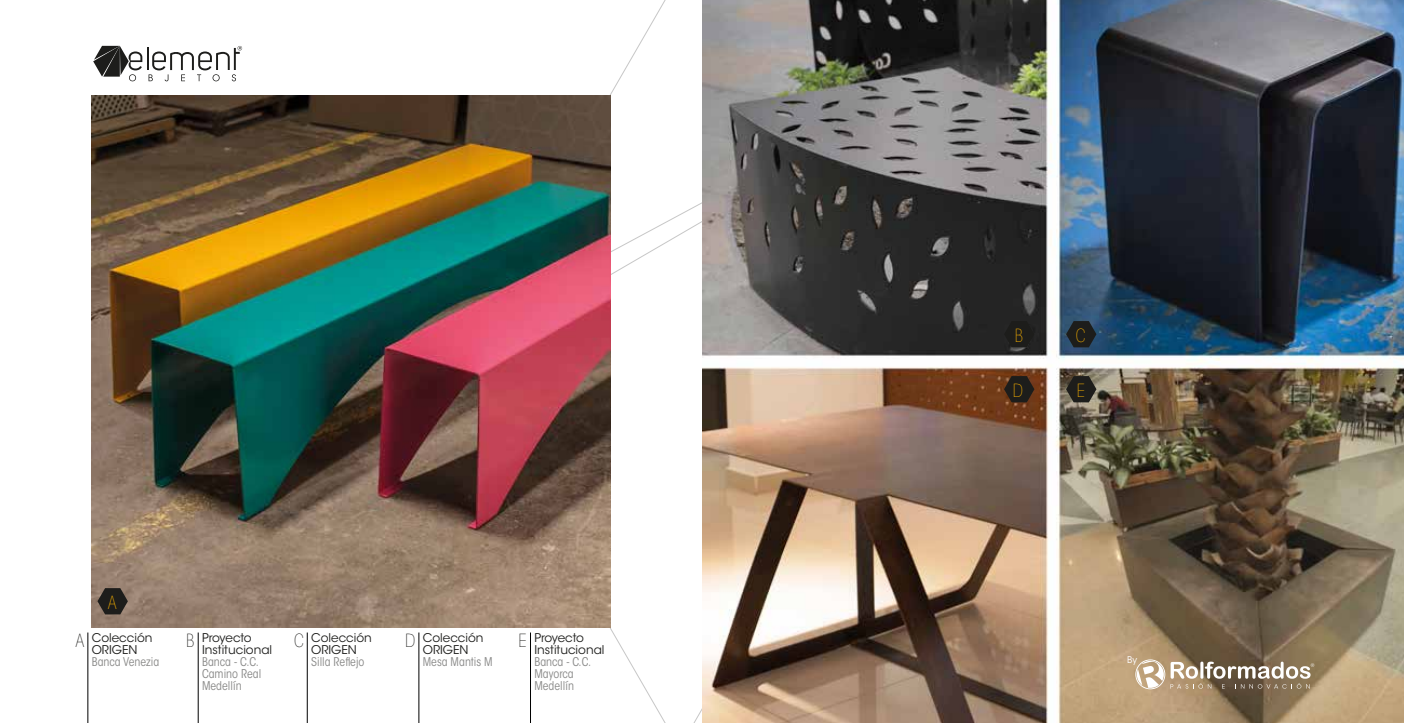
<style>
.page{position:relative;width:1404px;height:723px;background:#fff}
.page>*{position:absolute;margin:0;border:0;box-sizing:border-box;transform-origin:0 0}
.t1{font:200 condensed 18px "ITC Avant Garde Std";color:#f9b100}
.t2{font:12px/12px "ITC Avant Garde Std";color:#1d1d1b;text-align:center}
.t3{font:condensed 12px/12px "ITC Avant Garde Std";color:#888887}
.t4{font:9.3px "ITC Avant Garde Std";color:#fff}
.s1{font-weight:200;font-stretch:condensed;font-size:18px}
</style>
<div class="page">
<svg style="left:477px;top:0;width:225px;height:324px"></svg>
<img style="left:702px;top:0;width:701px;height:723px">
<svg style="left:1135px;top:659px;width:178px;height:30px"></svg>
<img style="left:92px;top:96px;width:518px;height:531px">
<hr style="left:88px;top:632px;width:1px;height:91px;background:#000">
<hr style="left:198px;top:632px;width:1px;height:91px;background:#000">
<hr style="left:307px;top:632px;width:1px;height:91px;background:#000">
<hr style="left:418px;top:632px;width:1px;height:91px;background:#000">
<hr style="left:530px;top:632px;width:1px;height:91px;background:#000">
<svg style="left:97px;top:588px;width:31px;height:26px"></svg>
<svg style="left:1003px;top:321px;width:31px;height:26px"></svg>
<svg style="left:1065px;top:321px;width:31px;height:26px"></svg>
<svg style="left:1003px;top:376px;width:31px;height:26px"></svg>
<svg style="left:1065px;top:376px;width:31px;height:26px"></svg>
<hr style="left:146px;top:48px;width:2px;height:22px;background:#1d1d1b">
<svg style="left:148px;top:46px;width:94px;height:35px"></svg>
<svg style="left:93px;top:46px;width:49px;height:35px"></svg>
<h1 class="t1" style="left:108px;top:592px;width:10px">A</h1>
<p class="t2" style="left:76px;top:631px;width:78px"><span class="s1">A</span> Colección<br>ORIGEN</p>
<p class="t3" style="left:92px;top:655px;width:69px">Banca Venezia</p>
<p class="t2" style="left:202px;top:631px;width:72px;text-align:left;text-indent:-16px"><span class="s1">B</span> Proyecto<br>Institucional</p>
<p class="t3" style="left:202px;top:655px;width:61px">Banca - C.C.<br>Camino Real<br>Medellín</p>
<p class="t2" style="left:294px;top:631px;width:79px"><span class="s1">C</span> Colección<br>ORIGEN</p>
<p class="t3" style="left:311px;top:655px;width:55px">Silla Reflejo</p>
<p class="t2" style="left:405px;top:631px;width:80px"><span class="s1">D</span> Colección<br>ORIGEN</p>
<p class="t3" style="left:423px;top:655px;width:71px">Mesa Mantis M</p>
<p class="t2" style="left:534px;top:631px;width:72px;text-align:left;text-indent:-16px"><span class="s1">E</span> Proyecto<br>Institucional</p>
<p class="t3" style="left:534px;top:655px;width:58px">Banca - C.C.<br>Mayorca<br>Medellín</p>
<h1 class="t1" style="left:1014px;top:325px;width:10px">B</h1>
<h1 class="t1" style="left:1075px;top:325px;width:11px">C</h1>
<h1 class="t1" style="left:1012px;top:380px;width:12px">D</h1>
<h1 class="t1" style="left:1076px;top:380px;width:10px">E</h1>
<p class="t4" style="left:1127px;top:654px;width:12px">By</p>
</div>
